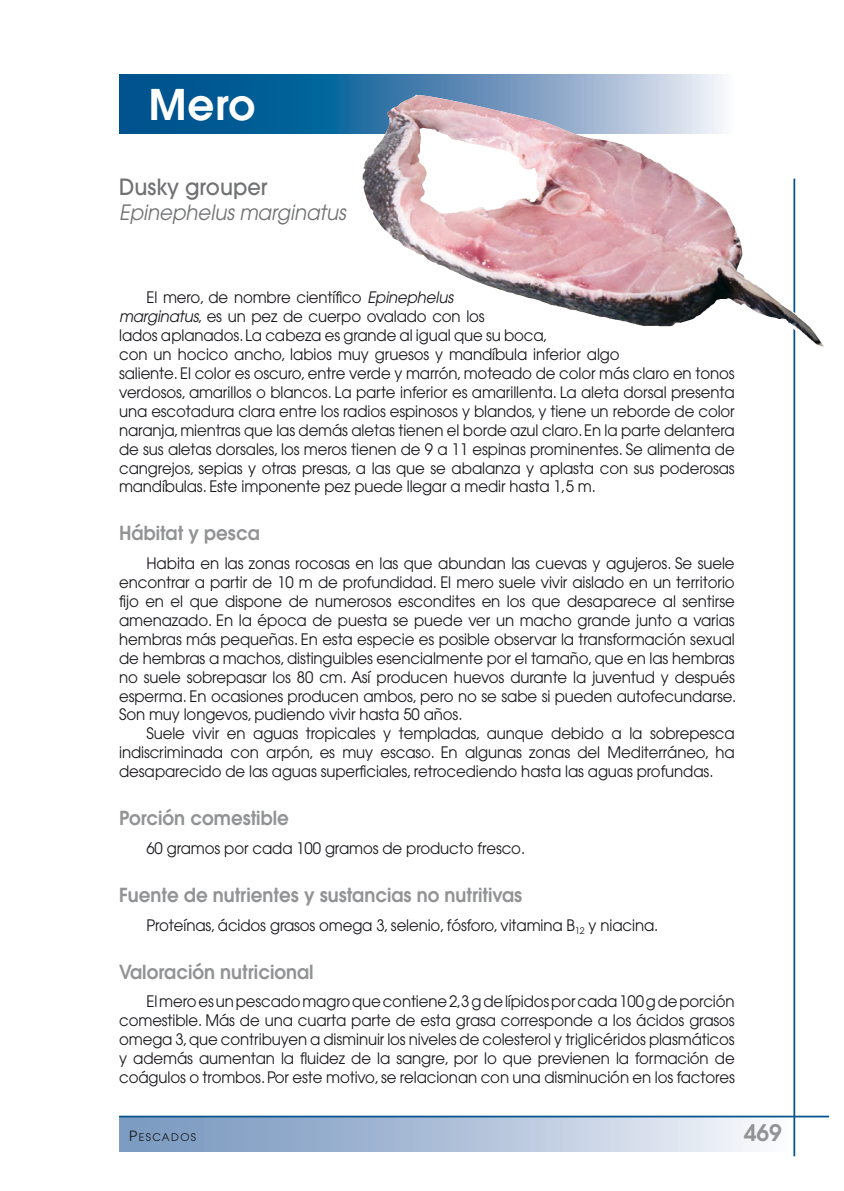
<style>
.page{position:relative;width:844px;height:1191px;background:#fff}
.page>*{position:absolute;margin:0;border:0;box-sizing:border-box;transform-origin:0 0}
.t1{font:600 42px "Avant Garde";color:#fff}
.t2{font:600 22.75px "Avant Garde";color:#929395}
.t3{font:500 22.22px "Avant Garde";color:#707173;scale:.94 1}
.t4{font:italic 21px "Avant Garde";color:#707173;scale:.94 1}
.t5{font:600 19.25px "Avant Garde";color:#929395;scale:.95 1}
.t6{font:15.75px/18.9px "Avant Garde";letter-spacing:-.01em;color:#1a171c;text-align:justify;scale:.95 1}
.t7{font:10.5px "Avant Garde";letter-spacing:.135em;color:#1a171c}
.s1{font-style:italic}
.s2{font-size:14px}
</style>
<div class="page">
<svg style="left:119px;top:74px;width:604px;height:60px;background:#3076a6"></svg>
<div style="left:119px;top:1116px;width:675px;height:35px;background:linear-gradient(to right,#7092bb,#f6f7fb)"></div>
<hr style="left:119px;top:1115px;width:709px;height:2px;background:#00538e">
<hr style="left:793px;top:179px;width:2px;height:977px;background:#00538e">
<svg style="left:359px;top:95px;width:464px;height:252px"></svg>
<img style="left:362px;top:95px;width:57px;height:159px">
<h1 class="t1" style="left:149px;top:77px;width:108px">Mero</h1>
<h3 class="t3" style="left:119px;top:173px;width:159px">Dusky grouper</h3>
<h3 class="t4" style="left:119px;top:200px;width:243px">Epinephelus marginatus</h3>
<p class="t6" style="left:119px;top:288px;width:649px;text-align:left;text-indent:27px">El mero, de nombre científico <span class="s1">Epinephelus<br>marginatus</span>, es un pez de cuerpo ovalado con los<br>lados aplanados. La cabeza es grande al igual que su boca,<br>con un hocico ancho, labios muy gruesos y mandíbula inferior algo<br>saliente. El color es oscuro, entre verde y marrón, moteado de color más claro en tonos verdosos, amarillos o blancos. La parte inferior es amarillenta. La aleta dorsal presenta una escotadura clara entre los radios espinosos y blandos, y tiene un reborde de color naranja, mientras que las demás aletas tienen el borde azul claro. En la parte delantera de sus aletas dorsales, los meros tienen de 9 a 11 espinas prominentes. Se alimenta de cangrejos, sepias y otras presas, a las que se abalanza y aplasta con sus poderosas mandíbulas. Este imponente pez puede llegar a medir hasta 1,5 m.</p>
<p class="t5" style="left:119px;top:521px;width:149px">Hábitat y pesca</p>
<p class="t6" style="left:119px;top:554px;width:651px;text-indent:27px">Habita en las zonas rocosas en las que abundan las cuevas y agujeros. Se suele encontrar a partir de 10 m de profundidad. El mero suele vivir aislado en un territorio fijo en el que dispone de numerosos escondites en los que desaparece al sentirse amenazado. En la época de puesta se puede ver un macho grande junto a varias hembras más pequeñas. En esta especie es posible observar la transformación sexual de hembras a machos, distinguibles esencialmente por el tamaño, que en las hembras no suele sobrepasar los 80 cm. Así producen huevos durante la juventud y después esperma. En ocasiones producen ambos, pero no se sabe si pueden autofecundarse.<br>Son muy longevos, pudiendo vivir hasta 50 años.</p>
<p class="t6" style="left:119px;top:724px;width:649px;text-indent:27px">Suele vivir en aguas tropicales y templadas, aunque debido a la sobrepesca indiscriminada con arpón, es muy escaso. En algunas zonas del Mediterráneo, ha desaparecido de las aguas superficiales, retrocediendo hasta las aguas profundas.</p>
<p class="t5" style="left:119px;top:805px;width:180px">Porción comestible</p>
<p class="t6" style="left:146px;top:838px;width:400px">60 gramos por cada 100 gramos de producto fresco.</p>
<p class="t5" style="left:119px;top:882px;width:426px">Fuente de nutrientes y sustancias no nutritivas</p>
<p class="t6" style="left:146px;top:915px;width:540px">Proteínas, ácidos grasos omega 3, selenio, fósforo, vitamina B<sub>12</sub> y niacina.</p>
<p class="t5" style="left:119px;top:959px;width:206px">Valoración nutricional</p>
<p class="t6" style="left:119px;top:992px;width:649px;text-indent:27px">El mero es un pescado magro que contiene 2,3 g de lípidos por cada 100 g de porción comestible. Más de una cuarta parte de esta grasa corresponde a los ácidos grasos omega 3, que contribuyen a disminuir los niveles de colesterol y triglicéridos plasmáticos y además aumentan la fluidez de la sangre, por lo que previenen la formación de coágulos o trombos. Por este motivo, se relacionan con una disminución en los factores</p>
<p class="t7" style="left:129px;top:1131px;width:68px"><span class="s2">P</span>ESCADOS</p>
<h2 class="t2" style="left:743px;top:1118px;width:40px">469</h2>
</div>
